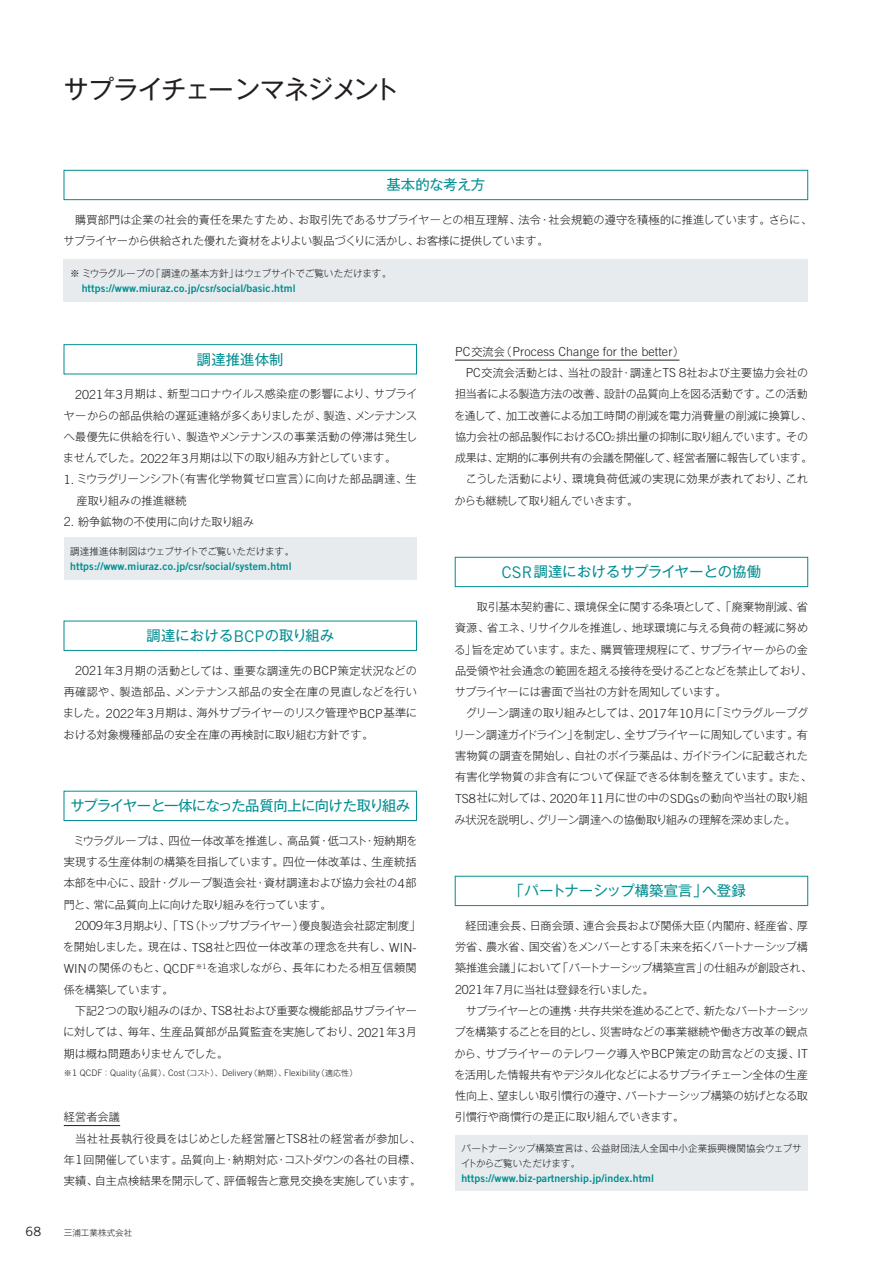
<style>
.page{position:relative;width:893px;height:1263px;background:#fff}
.page>*{position:absolute;margin:0;border:0;box-sizing:border-box;transform-origin:0 0}
.t1{font:25.5px "Gothic MB101 Pr 6 N";letter-spacing:-.055em;color:#231f20}
.t2{font:14.4px "Gothic MB101 Pr 6 N";color:#008e91}
.t3{font:14.4px "Gothic MB101 Pr 6 N";letter-spacing:-.05em;color:#008e91}
.t4{font:14.4px "Gothic MB101 Pr 6 N";letter-spacing:.01em;color:#008e91}
.t5{font:14.4px "Gothic MB101 Pr 6 N";letter-spacing:-.02em;color:#008e91}
.t6{font:12.75px "Trade Gothic";color:#231f20}
.t7{font:300 12.45px "Trade Gothic";letter-spacing:.01em;color:#231f20}
.t8{font:300 11.1px/21.3px "Gothic MB101 Pr 6 N";letter-spacing:-.015em;color:#231f20}
.t9{font:300 11.1px/21.3px "Gothic MB101 Pr 6 N";letter-spacing:.005em;color:#231f20}
.t10{font:10.5px "Trade Gothic Bold Two";letter-spacing:.01em;color:#008e91}
.t11{font:300 9.6px/14.9px "Gothic MB101 Pr 6 N";color:#231f20}
.t12{font:300 9px "Trade Gothic";letter-spacing:.01em;color:#231f20}
.t13{font:300 8.55px "Gothic MB101 Pr 6 N";letter-spacing:.01em;color:#231f20}
.s1{font-family:"Trade Gothic";font-size:12.45px}
.s2{font-family:"Trade Gothic";font-size:16.05px}
.s3{font-family:"Gothic MB101 Pr 6 N";font-size:7.95px}
.s4{font-family:"Gothic MB101 Pr 6 N";font-size:11.1px}
.s5{font-family:"Trade Gothic";font-size:7.35px}
</style>
<div class="page">
<div style="left:64px;top:170px;width:744px;height:30px;border:1px solid #008e91"></div>
<div style="left:64px;top:259px;width:744px;height:43px;background:#e7ebee"></div>
<hr style="left:64px;top:1125px;width:56px;height:1px;background:#231f20">
<div style="left:64px;top:344px;width:353px;height:30px;border:1px solid #008e91"></div>
<div style="left:64px;top:537px;width:353px;height:43px;background:#e7ebee"></div>
<div style="left:64px;top:621px;width:353px;height:30px;border:1px solid #008e91"></div>
<div style="left:64px;top:791px;width:353px;height:30px;border:1px solid #008e91"></div>
<hr style="left:455px;top:360px;width:224px;height:1px;background:#231f20">
<div style="left:455px;top:557px;width:353px;height:30px;border:1px solid #008e91"></div>
<div style="left:455px;top:876px;width:353px;height:30px;border:1px solid #008e91"></div>
<div style="left:455px;top:1135px;width:353px;height:56px;background:#e7ebee"></div>
<h1 class="t1" style="left:64px;top:68px;width:337px">サプライチェーンマネジメント</h1>
<p class="t5" style="left:386px;top:173px;width:100px">基本的な考え方</p>
<p class="t8" style="left:64px;top:208px;width:750px">　購買部門は企業の社会的責任を果たすため、お取引先であるサプライヤーとの相互理解、法令・社会規範の遵守を積極的に推進しています。さらに、サプライヤーから供給された優れた資材をよりよい製品づくりに活かし、お客様に提供しています。</p>
<p class="t11" style="left:70px;top:265px;width:323px">※ ミウラグループの「調達の基本方針」はウェブサイトでご覧いただけます。</p>
<p class="t10" style="left:82px;top:282px;width:215px">https://www.miuraz.co.jp/csr/social/basic.html</p>
<p class="t5" style="left:197px;top:347px;width:88px">調達推進体制</p>
<p class="t8" style="left:63px;top:383px;width:356px;text-align:justify;text-indent:12px"><span class="s1">2021</span>年<span class="s1">3</span>月期は、新型コロナウイルス感染症の影響により、サプライヤーからの部品供給の遅延連絡が多くありましたが、製造、メンテナンスへ最優先に供給を行い、製造やメンテナンスの事業活動の停滞は発生しませんでした。<span class="s1">2022</span>年<span class="s1">3</span>月期は以下の取り組み方針としています。</p>
<p class="t9" style="left:77px;top:468px;width:342px;text-indent:-13px"><span class="s1">1.</span> ミウラグリーンシフト（有害化学物質ゼロ宣言）に向けた部品調達、生産取り組みの推進継続</p>
<p class="t8" style="left:64px;top:510px;width:192px"><span class="s1">2.</span> 紛争鉱物の不使用に向けた取り組み</p>
<p class="t11" style="left:70px;top:543px;width:226px">調達推進体制図はウェブサイトでご覧いただけます。</p>
<p class="t10" style="left:70px;top:560px;width:223px">https://www.miuraz.co.jp/csr/social/system.html</p>
<p class="t2" style="left:147px;top:624px;width:189px">調達における<span class="s2">BCP</span>の取り組み</p>
<p class="t8" style="left:63px;top:659px;width:356px;text-align:justify;text-indent:12px"><span class="s1">2021</span>年<span class="s1">3</span>月期の活動としては、重要な調達先の<span class="s1">BCP</span>策定状況などの再確認や、製造部品、メンテナンス部品の安全在庫の見直しなどを行いました。<span class="s1">2022</span>年<span class="s1">3</span>月期は、海外サプライヤーのリスク管理や<span class="s1">BCP</span>基準における対象機種部品の安全在庫の再検討に取り組む方針です。</p>
<p class="t3" style="left:70px;top:794px;width:341px">サプライヤーと一体になった品質向上に向けた取り組み</p>
<p class="t8" style="left:64px;top:829px;width:355px;text-align:justify">　ミウラグループは、四位一体改革を推進し、高品質・低コスト・短納期を実現する生産体制の構築を目指しています。四位一体改革は、生産統括本部を中心に、設計・グループ製造会社・資材調達および協力会社の<span class="s1">4</span>部門と、常に品質向上に向けた取り組みを行っています。</p>
<p class="t8" style="left:63px;top:914px;width:359px;text-indent:12px"><span class="s1">2009</span>年<span class="s1">3</span>月期より、「<span class="s1">TS</span>（トップサプライヤー）優良製造会社認定制度」を開始しました。現在は、<span class="s1">TS8</span>社と四位一体改革の理念を共有し、<span class="s1">WIN-WIN</span>の関係のもと、<span class="s1">QCDF</span><sup>※</sup><sup>1</sup>を追求しながら、長年にわたる相互信頼関係を構築しています。<br>　下記<span class="s1">2</span>つの取り組みのほか、<span class="s1">TS8</span>社および重要な機能部品サプライヤーに対しては、毎年、生産品質部が品質監査を実施しており、<span class="s1">2021</span>年<span class="s1">3</span>月期は概ね問題ありませんでした。</p>
<p class="t12" style="left:64px;top:1068px;width:295px"><span class="s3">※</span>1 QCDF<span class="s3">：</span>Quality<span class="s3">（品質）、</span>Cost<span class="s3">（コスト）、</span>Delivery<span class="s3">（納期）、</span>Flexibility<span class="s3">（適応性）</span></p>
<p class="t9" style="left:64px;top:1105px;width:359px">経営者会議<br>　当社社長執行役員をはじめとした経営層と<span class="s1">TS8</span>社の経営者が参加し、年<span class="s1">1</span>回開催しています。品質向上・納期対応・コストダウンの各社の目標、実績、自主点検結果を開示して、評価報告と意見交換を実施しています。</p>
<p class="t6" style="left:26px;top:1223px;width:17px">68</p>
<p class="t13" style="left:64px;top:1226px;width:70px">三浦工業株式会社</p>
<p class="t7" style="left:455px;top:344px;width:231px">PC<span class="s4">交流会（</span>Process Change for the better<span class="s4">）</span></p>
<p class="t8" style="left:454px;top:361px;width:360px;text-indent:12px"><span class="s1">PC</span>交流会活動とは、当社の設計・調達と<span class="s1">TS</span>８社および主要協力会社の担当者による製造方法の改善、設計の品質向上を図る活動です。この活動を通して、加工改善による加工時間の削減を電力消費量の削減に換算し、協力会社の部品製作における<span class="s1">CO</span><span class="s5">2</span>排出量の抑制に取り組んでいます。その成果は、定期的に事例共有の会議を開催して、経営者層に報告しています。　こうした活動により、環境負荷低減の実現に効果が表れており、これからも継続して取り組んでいきます。</p>
<p class="t2" style="left:502px;top:560px;width:261px"><span class="s2">CSR</span>調達におけるサプライヤーとの協働</p>
<p class="t8" style="left:454px;top:595px;width:360px;text-indent:12px">　取引基本契約書に、環境保全に関する条項として、「廃棄物削減、省資源、省エネ、リサイクルを推進し、地球環境に与える負荷の軽減に努める」旨を定めています。また、購買管理規程にて、サプライヤーからの金品受領や社会通念の範囲を超える接待を受けることなどを禁止しており、サプライヤーには書面で当社の方針を周知しています。<br>　グリーン調達の取り組みとしては、<span class="s1">2017</span>年<span class="s1">10</span>月に「ミウラグループグリーン調達ガイドライン」を制定し、全サプライヤーに周知しています。有害物質の調査を開始し、自社のボイラ薬品は、ガイドラインに記載された有害化学物質の非含有について保証できる体制を整えています。また、<span class="s1">TS8</span>社に対しては、<span class="s1">2020</span>年<span class="s1">11</span>月に世の中の<span class="s1">SDGs</span>の動向や当社の取り組み状況を説明し、グリーン調達への協働取り組みの理解を深めました。</p>
<p class="t4" style="left:509px;top:879px;width:238px">「パートナーシップ構築宣言」へ登録</p>
<p class="t8" style="left:454px;top:914px;width:360px;text-indent:11px">経団連会長、日商会頭、連合会長および関係大臣（内閣府、経産省、厚労省、農水省、国交省）をメンバーとする「未来を拓くパートナーシップ構築推進会議」において「パートナーシップ構築宣言」の仕組みが創設され、<span class="s1">2021</span>年<span class="s1">7</span>月に当社は登録を行いました。<br>　サプライヤーとの連携・共存共栄を進めることで、新たなパートナーシップを構築することを目的とし、災害時などの事業継続や働き方改革の観点から、サプライヤーのテレワーク導入や<span class="s1">BCP</span>策定の助言などの支援、<span class="s1">IT</span>を活用した情報共有やデジタル化などによるサプライチェーン全体の生産性向上、望ましい取引慣行の遵守、パートナーシップ構築の妨げとなる取引慣行や商慣行の是正に取り組んでいきます。</p>
<p class="t11" style="left:461px;top:1140px;width:342px">パートナーシップ構築宣言は、公益財団法人全国中小企業振興機関協会ウェブサイトからご覧いただけます。</p>
<p class="t10" style="left:461px;top:1171px;width:194px">https://www.biz-partnership.jp/index.html</p>
</div>
